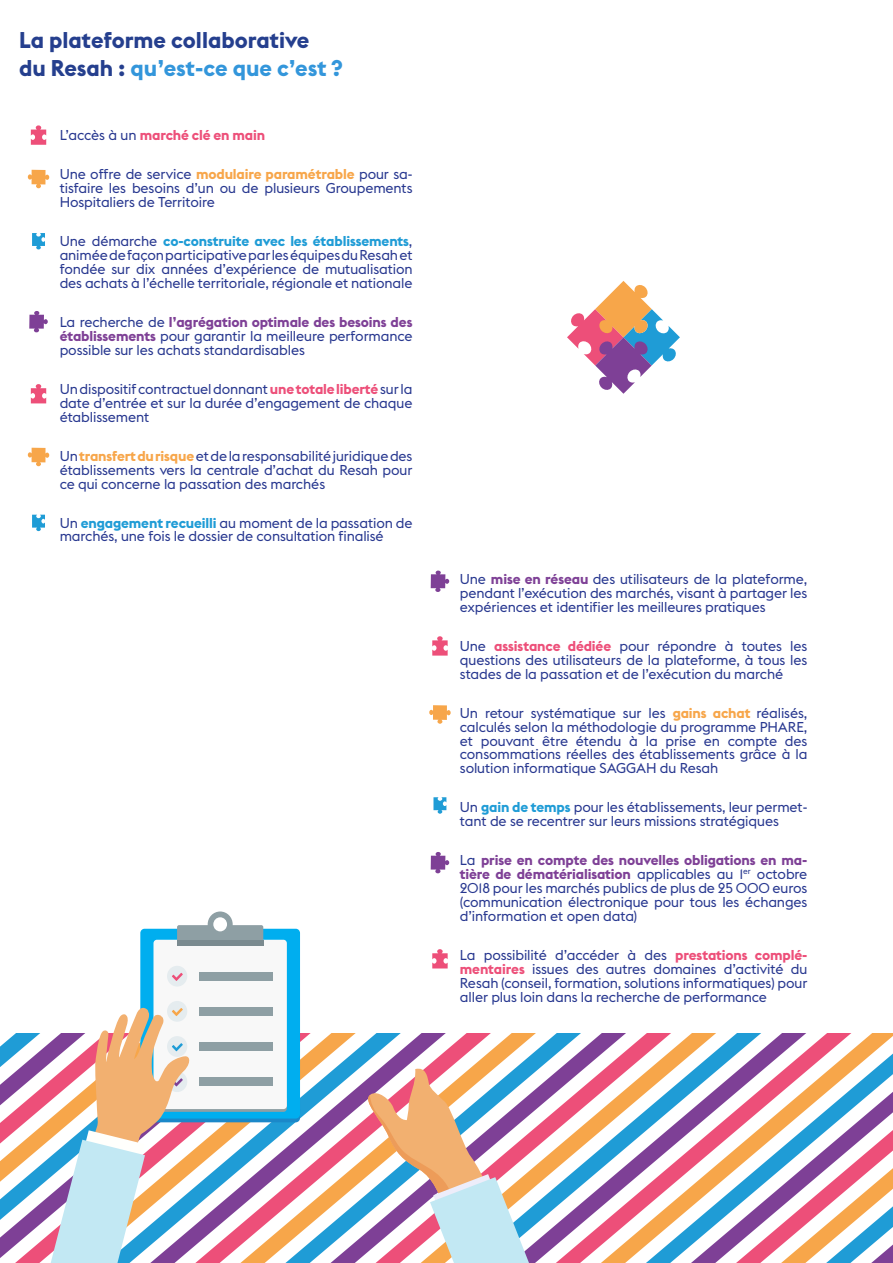
<style>
.page{position:relative;width:893px;height:1263px;background:#fff}
.page>*{position:absolute;margin:0;border:0;box-sizing:border-box;transform-origin:0 0}
.t1{font:700 22.5px/28.5px "Euclid Flex";color:#253f8e}
.t2{font:14.1px/14px "Euclid Flex";letter-spacing:-.01em;color:#283890;text-align:justify}
.t3{font:700 14.1px "Euclid Flex";letter-spacing:-.01em;color:#ed4f79}
.s1{color:#3396db}
.s2{font-weight:400;color:#283890}
.s3{font-weight:700;color:#f7a64a}
.s4{font-weight:700;color:#1f9cd6}
.s5{font-weight:700;color:#7e4096}
.s6{font-weight:700;color:#ed4f79}
</style>
<div class="page">
<svg style="left:851px;top:1033px;width:42px;height:230px"></svg>
<svg style="left:806px;top:1033px;width:45px;height:230px"></svg>
<svg style="left:761px;top:1033px;width:45px;height:230px"></svg>
<svg style="left:716px;top:1033px;width:45px;height:230px"></svg>
<svg style="left:671px;top:1033px;width:45px;height:230px"></svg>
<svg style="left:626px;top:1033px;width:45px;height:230px"></svg>
<svg style="left:581px;top:1033px;width:45px;height:230px"></svg>
<svg style="left:536px;top:1033px;width:45px;height:230px"></svg>
<svg style="left:491px;top:1033px;width:45px;height:230px"></svg>
<svg style="left:446px;top:1033px;width:45px;height:33px"></svg>
<svg style="left:401px;top:1033px;width:45px;height:33px"></svg>
<svg style="left:356px;top:1033px;width:45px;height:229px"></svg>
<svg style="left:311px;top:1033px;width:45px;height:230px"></svg>
<svg style="left:253px;top:1033px;width:58px;height:230px"></svg>
<svg style="left:253px;top:1122px;width:13px;height:136px"></svg>
<svg style="left:31px;top:125px;width:15px;height:20px"></svg>
<svg style="left:432px;top:636px;width:16px;height:20px"></svg>
<svg style="left:31px;top:384px;width:15px;height:19px"></svg>
<svg style="left:432px;top:949px;width:16px;height:19px"></svg>
<svg style="left:28px;top:170px;width:21px;height:18px"></svg>
<svg style="left:28px;top:448px;width:21px;height:18px"></svg>
<svg style="left:429px;top:705px;width:22px;height:19px"></svg>
<svg style="left:32px;top:233px;width:13px;height:16px"></svg>
<svg style="left:32px;top:515px;width:13px;height:16px"></svg>
<svg style="left:433px;top:797px;width:13px;height:17px"></svg>
<svg style="left:29px;top:311px;width:19px;height:21px"></svg>
<svg style="left:431px;top:570px;width:18px;height:22px"></svg>
<svg style="left:431px;top:852px;width:18px;height:21px"></svg>
<svg style="left:140px;top:1105px;width:160px;height:17px"></svg>
<div style="left:140px;top:929px;width:160px;height:189px;background:#00aeef;border-radius:4px"></div>
<div style="left:153px;top:1096px;width:134px;height:16px;background:#8e9fa4;border-radius:3px"></div>
<div style="left:153px;top:940px;width:134px;height:169px;background:#f8f8f8;border-radius:3px"></div>
<div style="left:167px;top:966px;width:20px;height:20px;background:#e5ecef;border-radius:50%"></div>
<svg style="left:172px;top:973px;width:11px;height:8px"></svg>
<div style="left:200px;top:972px;width:73px;height:8px;background:#8e9fa4"></div>
<div style="left:200px;top:1007px;width:73px;height:8px;background:#8e9fa4"></div>
<div style="left:200px;top:1042px;width:73px;height:8px;background:#8e9fa4"></div>
<div style="left:200px;top:1078px;width:73px;height:8px;background:#8e9fa4"></div>
<svg style="left:177px;top:925px;width:86px;height:15px"></svg>
<div style="left:177px;top:940px;width:86px;height:6px;background:#7a8a8f"></div>
<div style="left:208px;top:911px;width:25px;height:26px;background:#8e9fa4;border-radius:50%"></div>
<div style="left:213px;top:917px;width:14px;height:14px;background:#fff;border-radius:50%"></div>
<svg style="left:0;top:997px;width:253px;height:266px"></svg>
<svg style="left:362px;top:1066px;width:167px;height:197px"></svg>
<svg style="left:567px;top:281px;width:113px;height:113px"></svg>
<p class="t1" style="left:19px;top:26px;width:325px">La plateforme collaborative<br>du Resah : <span class="s1">qu’est-ce que c’est ?</span></p>
<p class="t3" style="left:60px;top:127px;width:207px"><span class="s2">L’accès à un</span> marché clé en main</p>
<p class="t2" style="left:60px;top:168px;width:354px">Une offre de service <span class="s3">modulaire paramétrable</span> pour sa&shy;tisfaire les besoins d’un ou de plusieurs Groupements Hospitaliers de Territoire</p>
<p class="t2" style="left:60px;top:234px;width:354px">Une démarche <span class="s4">co-construite avec les établissements</span>, animée de façon participative par les équipes du Resah et fondée sur dix années d’expérience de mutualisation des achats à l’échelle territoriale, régionale et nationale</p>
<p class="t2" style="left:60px;top:315px;width:354px">La recherche de <span class="s5">l’agrégation optimale des besoins des établissements</span> pour garantir la meilleure performance possible sur les achats standardisables</p>
<p class="t2" style="left:60px;top:382px;width:354px">Un dispositif contractuel donnant <span class="s6">une totale liberté</span> sur la date d’entrée et sur la durée d’engagement de chaque établissement</p>
<p class="t2" style="left:60px;top:449px;width:354px">Un<span class="s3">transfert du risque</span> et de la responsabilité juridique des établissements vers la centrale d’achat du Resah pour ce qui concerne la passation des marchés</p>
<p class="t2" style="left:60px;top:516px;width:354px">Un <span class="s4">engagement recueilli</span> au moment de la passation de marchés, une fois le dossier de consultation finalisé</p>
<p class="t2" style="left:460px;top:572px;width:349px">Une <span class="s5">mise en réseau</span> des utilisateurs de la plateforme, pendant l’exécution des marchés, visant à partager les expériences et identifier les meilleures pratiques</p>
<p class="t2" style="left:460px;top:639px;width:349px">Une <span class="s6">assistance dédiée</span> pour répondre à toutes les questions des utilisateurs de la plateforme, à tous les stades de la passation et de l’exécution du marché</p>
<p class="t2" style="left:460px;top:706px;width:349px">Un retour systématique sur les <span class="s3">gains achat</span> réalisés, calculés selon la méthodologie du programme PHARE, et pouvant être étendu à la prise en compte des consommations réelles des établissements grâce à la solution informatique SAGGAH du Resah</p>
<p class="t2" style="left:460px;top:800px;width:349px">Un <span class="s4">gain de temps</span> pour les établissements, leur permet&shy;tant de se recentrer sur leurs missions stratégiques</p>
<p class="t2" style="left:460px;top:853px;width:349px">La <span class="s5">prise en compte des nouvelles obligations en ma&shy;tière de dématérialisation</span> applicables au 1<sup>er</sup> octobre 2018 pour les marchés publics de plus de 25 000 euros (communication électronique pour tous les échanges d’information et open data)</p>
<p class="t2" style="left:460px;top:948px;width:349px">La possibilité d’accéder à des <span class="s6">prestations complé&shy;mentaires</span> issues des autres domaines d’activité du Resah (conseil, formation, solutions informatiques) pour aller plus loin dans la recherche de performance</p>
</div>
